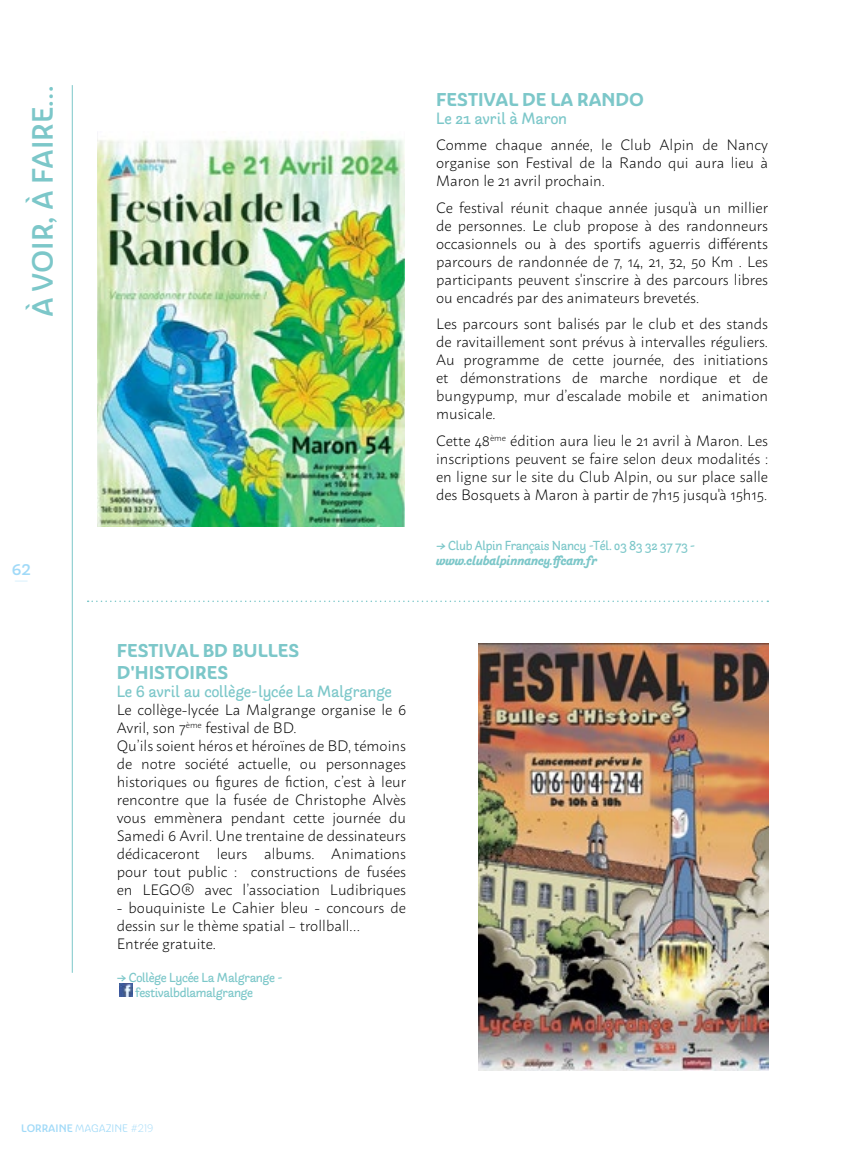
<style>
.page{position:relative;width:851px;height:1149px;background:#fff}
.page>*{position:absolute;margin:0;border:0;box-sizing:border-box;transform-origin:0 0}
.t1{font:28.5px "Ashemore Nor Med";color:#7cc7c9}
.t2{font:18px/21.6px "Ashemore Nor Bol";color:#7cc7c9}
.t3{font:300 15px/18px "Macho";color:#000;text-align:justify}
.t4{font:15px "Arlette";letter-spacing:-.01em;color:#7cc7c9}
.t5{font:15px "Ashemore Nor Med";color:#a1daf8}
.t6{font:12px/15px "Arlette";letter-spacing:-.035em;color:#7cc7c9}
.t7{font:10.5px "Ashemore Nor Med";color:#a1daf8}
.s1{font-style:italic}
.s2{font-weight:700;font-style:italic}
.s3{font-family:"Ashemore Nor Reg"}
.s4{font-family:"Ashemore Nor Lig"}
</style>
<div class="page">
<hr style="left:72px;top:85px;width:1px;height:887px;background:#7cc7c9">
<img style="left:97px;top:133px;width:307px;height:393px">
<img style="left:119px;top:983px;width:14px;height:13px">
<img style="left:478px;top:643px;width:290px;height:427px">
<svg style="left:88px;top:600px;width:680px;height:2px"></svg>
<h1 class="t1" style="left:25px;top:317px;width:233px;rotate:-90deg">À VOIR, À FAIRE…</h1>
<p class="t2" style="left:436px;top:88px;width:209px">FESTIVAL DE LA RANDO</p>
<p class="t4" style="left:436px;top:110px;width:132px">Le 21 avril à Maron</p>
<p class="t3" style="left:436px;top:134px;width:333px">Comme chaque année, le Club Alpin de Nancy organise son Festival de la Rando qui aura lieu à Maron le 21 avril prochain.</p>
<p class="t3" style="left:436px;top:197px;width:333px">Ce festival réunit chaque année jusqu'à un millier de personnes. Le club propose à des randonneurs occasionnels ou à des sportifs aguerris différents parcours de randonnée de 7, 14, 21, 32, 50 Km . Les participants peuvent s'inscrire à des parcours libres ou encadrés par des animateurs brevetés.</p>
<p class="t3" style="left:436px;top:313px;width:333px">Les parcours sont balisés par le club et des stands de ravitaillement sont prévus à intervalles réguliers.<br>Au programme de cette journée, des initiations et démonstrations de marche nordique et de bungypump, mur d’escalade mobile et animation musicale.</p>
<p class="t3" style="left:436px;top:430px;width:333px">Cette 48<sup>ème</sup> édition aura lieu le 21 avril à Maron. Les inscriptions peuvent se faire selon deux modalités : en ligne sur le site du Club Alpin, ou sur place salle des Bosquets à Maron à partir de 7h15 jusqu'à 15h15.</p>
<p class="t6" style="left:436px;top:538px;width:261px"><span class="s1">→</span> Club Alpin Français Nancy -Tél. 03 83 32 37 73 <span class="s1">- </span><span class="s2">www.clubalpinnancy.ffcam.fr</span></p>
<p class="t5" style="left:12px;top:560px;width:21px">62</p>
<p class="t2" style="left:117px;top:639px;width:184px">FESTIVAL BD BULLES<br>D'HISTOIRES</p>
<p class="t4" style="left:117px;top:682px;width:277px">Le 6 avril au collège-lycée La Malgrange</p>
<p class="t3" style="left:117px;top:698px;width:291px;text-align:left">Le collège-lycée La Malgrange organise le 6<br>Avril, son 7<sup>ème</sup> festival de BD.<br>Qu’ils soient héros et héroïnes de BD, témoins de notre société actuelle, ou personnages historiques ou figures de fiction, c’est à leur rencontre que la fusée de Christophe Alvès vous emmènera pendant cette journée du Samedi 6 Avril. Une trentaine de dessinateurs dédicaceront leurs albums. Animations pour tout public : constructions de fusées en LEGO® avec l’association Ludibriques</p>
<p class="t3" style="left:117px;top:896px;width:291px;text-align:left">- bouquiniste Le Cahier bleu - concours de dessin sur le thème spatial – trollball…<br>Entrée gratuite.</p>
<p class="t6" style="left:135px;top:970px;width:149px;text-indent:-19px">→ Collège Lycée La Malgrange - festivalbdlamalgrange</p>
<p class="t7" style="left:21px;top:1120px;width:134px">LORRAINE <span class="s3">MAGAZINE</span> <span class="s4">#219</span></p>
</div>
